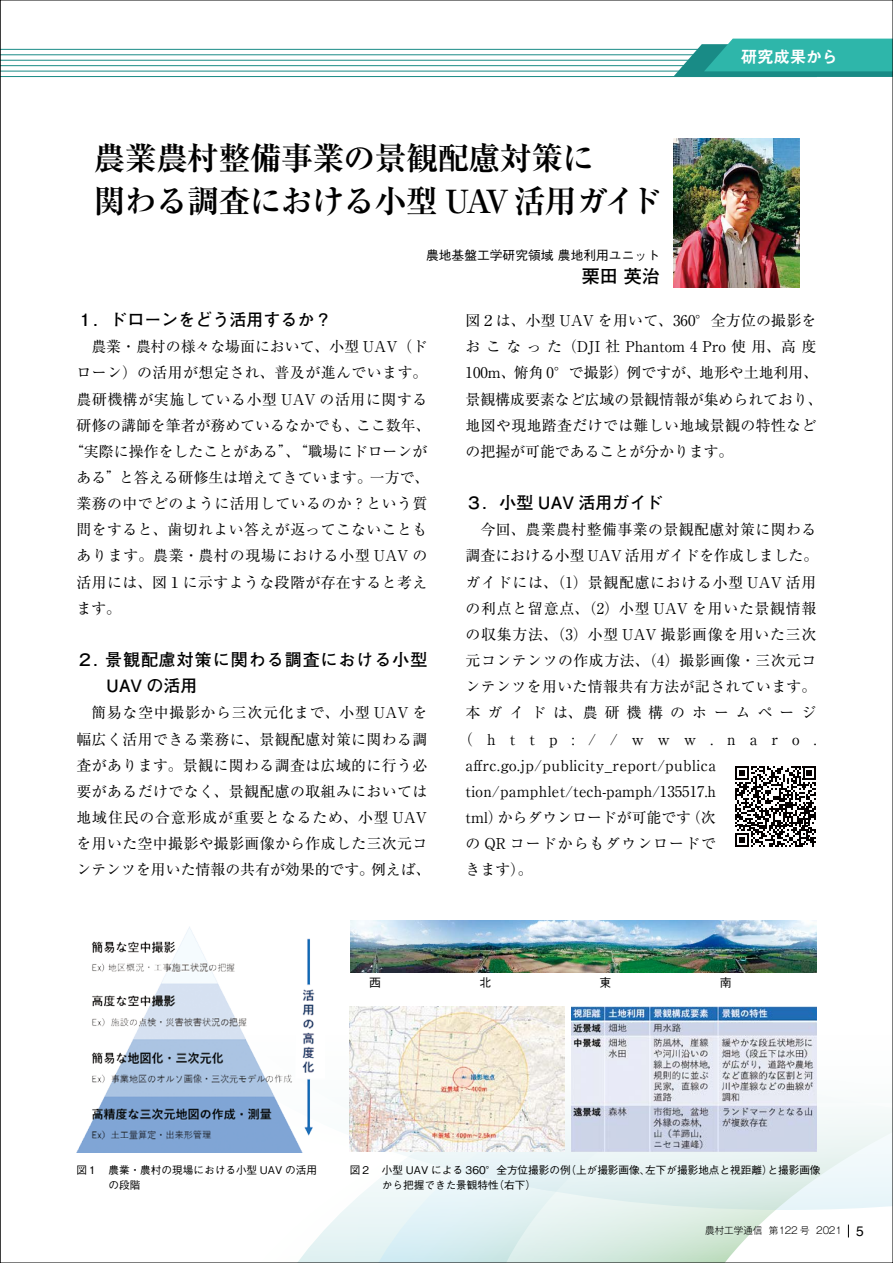
<style>
.page{position:relative;width:893px;height:1263px;background:#fff}
.page>*{position:absolute;margin:0;border:0;box-sizing:border-box;transform-origin:0 0}
.t1{font:700 31.95px/42.5px "Ryumin Pro";letter-spacing:-.02em;color:#000}
.t2{font:700 18px "Futo Go B101 Pro";color:#000}
.t3{font:700 16.95px "Futo Go B101 Pro";color:#000}
.t4{font:700 16.95px/26.1px "Futo Go B101 Pro";letter-spacing:.055em;color:#000}
.t5{font:16.65px "Midashi Go Pro MB31";letter-spacing:-.025em;color:#fff}
.t6{font:14.85px/26.1px "Ryumin Pro";letter-spacing:.03em;color:#000}
.t7{font:14.85px/26.1px "Ryumin Pro";color:#000}
.t8{font:14.85px "Ryumin Pro";letter-spacing:.05em;color:#000}
.t9{font:14.85px "Ryumin Pro";letter-spacing:.01em;color:#000}
.t10{font:14.85px "Ryumin Pro";letter-spacing:.005em;color:#000}
.t11{font:14.85px "Ryumin Pro";letter-spacing:.47em;color:#000}
.t12{font:14.85px "Ryumin Pro";letter-spacing:.95em;color:#000}
.t13{font:14.85px "Ryumin Pro";letter-spacing:.07em;color:#000}
.t14{font:500 12.75px "Gothic BBB Pro";color:#000}
.t15{font:500 10.65px/14.9px "Gothic BBB Pro";color:#000}
.t16{font:300 9.6px "Gothic MB101 Pro";color:#000}
.s1{font-family:"Helvetica";font-weight:400;font-size:13.8px}
</style>
<div class="page">
<svg style="left:299px;top:1221px;width:34px;height:40px"></svg>
<svg style="left:333px;top:1036px;width:55px;height:225px"></svg>
<svg style="left:388px;top:1035px;width:503px;height:226px"></svg>
<hr style="left:0;top:76px;width:817px;height:1px;background:#198b86">
<hr style="left:0;top:71px;width:817px;height:1px;background:#198b86">
<hr style="left:0;top:65px;width:817px;height:1px;background:#198b86">
<hr style="left:0;top:60px;width:817px;height:1px;background:#198b86">
<hr style="left:0;top:54px;width:817px;height:1px;background:#198b86">
<hr style="left:0;top:49px;width:817px;height:1px;background:#198b86">
<img style="left:673px;top:139px;width:126px;height:148px">
<img style="left:350px;top:1007px;width:214px;height:144px">
<img style="left:77px;top:927px;width:238px;height:226px">
<img style="left:571px;top:1007px;width:245px;height:144px">
<img style="left:350px;top:920px;width:466px;height:53px">
<svg style="left:735px;top:766px;width:81px;height:81px"></svg>
<svg style="left:652px;top:1126px;width:239px;height:135px"></svg>
<svg style="left:673px;top:39px;width:218px;height:38px;background:#3ab1a8"></svg>
<svg style="left:0;top:0;width:1px;height:1263px"></svg>
<h1 class="t1" style="left:94px;top:135px;width:570px">農業農村整備事業の景観配慮対策に<br>関わる調査における小型 UAV活用ガイド</h1>
<p class="t14" style="left:426px;top:245px;width:235px">農地基盤工学研究領域 農地利用ユニット</p>
<p class="t2" style="left:582px;top:262px;width:80px">栗田 英治</p>
<p class="t5" style="left:741px;top:43px;width:99px">研究成果から</p>
<p class="t3" style="left:77px;top:306px;width:257px">１．ドローンをどう活用するか？</p>
<p class="t7" style="left:77px;top:333px;width:352px">　農業・農村の様々な場面において、小型 UAV（ド</p>
<p class="t6" style="left:77px;top:359px;width:352px">ローン）の活用が想定され、普及が進んでいます。</p>
<p class="t6" style="left:77px;top:385px;width:352px">農研機構が実施している小型 UAV の活用に関する</p>
<p class="t7" style="left:77px;top:411px;width:355px">研修の講師を筆者が務めているなかでも、ここ数年、</p>
<p class="t10" style="left:69px;top:440px;width:360px">“実際に操作をしたことがある”、“職場にドローンが</p>
<p class="t7" style="left:77px;top:463px;width:354px">ある”と答える研修生は増えてきています。一方で、</p>
<p class="t6" style="left:77px;top:489px;width:352px">業務の中でどのように活用しているのか？という質</p>
<p class="t6" style="left:77px;top:516px;width:352px">問をすると、歯切れよい答えが返ってこないことも</p>
<p class="t8" style="left:77px;top:544px;width:352px">あります。農業・農村の現場における小型 UAV の</p>
<p class="t6" style="left:77px;top:568px;width:352px">活用には、図１に示すような段階が存在すると考え</p>
<p class="t6" style="left:77px;top:594px;width:46px">ます。</p>
<p class="t4" style="left:106px;top:644px;width:323px;text-indent:-30px">２．景観配慮対策に関わる調査における小型<br>UAV の活用</p>
<p class="t6" style="left:77px;top:699px;width:355px">　簡易な空中撮影から三次元化まで、小型 UAV を幅広く活用できる業務に、景観配慮対策に関わる調査があります。景観に関わる調査は広域的に行う必要があるだけでなく、景観配慮の取組みにおいては地域住民の合意形成が重要となるため、小型 UAVを用いた空中撮影や撮影画像から作成した三次元コンテンツを用いた情報の共有が効果的です。例えば、</p>
<p class="t7" style="left:466px;top:306px;width:359px">図２は、小型 UAV を用いて、360°全方位の撮影をおこなった（DJI 社 Phantom 4 Pro 使用、高度<br>100m、俯角 0°で撮影）例ですが、地形や土地利用、景観構成要素など広域の景観情報が集められており、地図や現地踏査だけでは難しい地域景観の特性などの把握が可能であることが分かります。</p>
<p class="t3" style="left:466px;top:489px;width:199px">３．小型 UAV 活用ガイド</p>
<p class="t6" style="left:466px;top:516px;width:352px">　今回、農業農村整備事業の景観配慮対策に関わる</p>
<p class="t7" style="left:466px;top:542px;width:354px">調査における小型 UAV 活用ガイドを作成しました。</p>
<p class="t8" style="left:466px;top:570px;width:352px">ガイドには、（1）景観配慮における小型 UAV 活用</p>
<p class="t8" style="left:466px;top:596px;width:352px">の利点と留意点、（2）小型 UAV を用いた景観情報</p>
<p class="t8" style="left:466px;top:623px;width:352px">の収集方法、（3）小型 UAV 撮影画像を用いた三次</p>
<p class="t6" style="left:466px;top:646px;width:352px">元コンテンツの作成方法、（4）撮影画像・三次元コ</p>
<p class="t6" style="left:466px;top:673px;width:352px">ンテンツを用いた情報共有方法が記されています。</p>
<p class="t11" style="left:466px;top:701px;width:352px">本ガイドは、農研機構のホームページ</p>
<p class="t12" style="left:458px;top:727px;width:360px">（http://www.naro.</p>
<p class="t6" style="left:466px;top:751px;width:252px">affrc.go.jp/publicity_report/publica</p>
<p class="t9" style="left:466px;top:780px;width:252px">tion/pamphlet/tech-pamph/135517.h</p>
<p class="t7" style="left:466px;top:803px;width:252px">tml）からダウンロードが可能です（次</p>
<p class="t13" style="left:466px;top:832px;width:252px">の QR コードからもダウンロードで</p>
<p class="t6" style="left:466px;top:856px;width:68px">きます）。</p>
<p class="t15" style="left:77px;top:1161px;width:242px">図１　農業・農村の現場における小型 UAV の活用　　　の段階</p>
<p class="t15" style="left:350px;top:1161px;width:472px">図２　小型 UAV による 360°全方位撮影の例（上が撮影画像、左下が撮影地点と視距離）と撮影画像　　　から把握できた景観特性（右下）</p>
<p class="t16" style="left:705px;top:1223px;width:160px">農村工学通信 第122 号 2021 <span class="s1">5</span></p>
</div>
